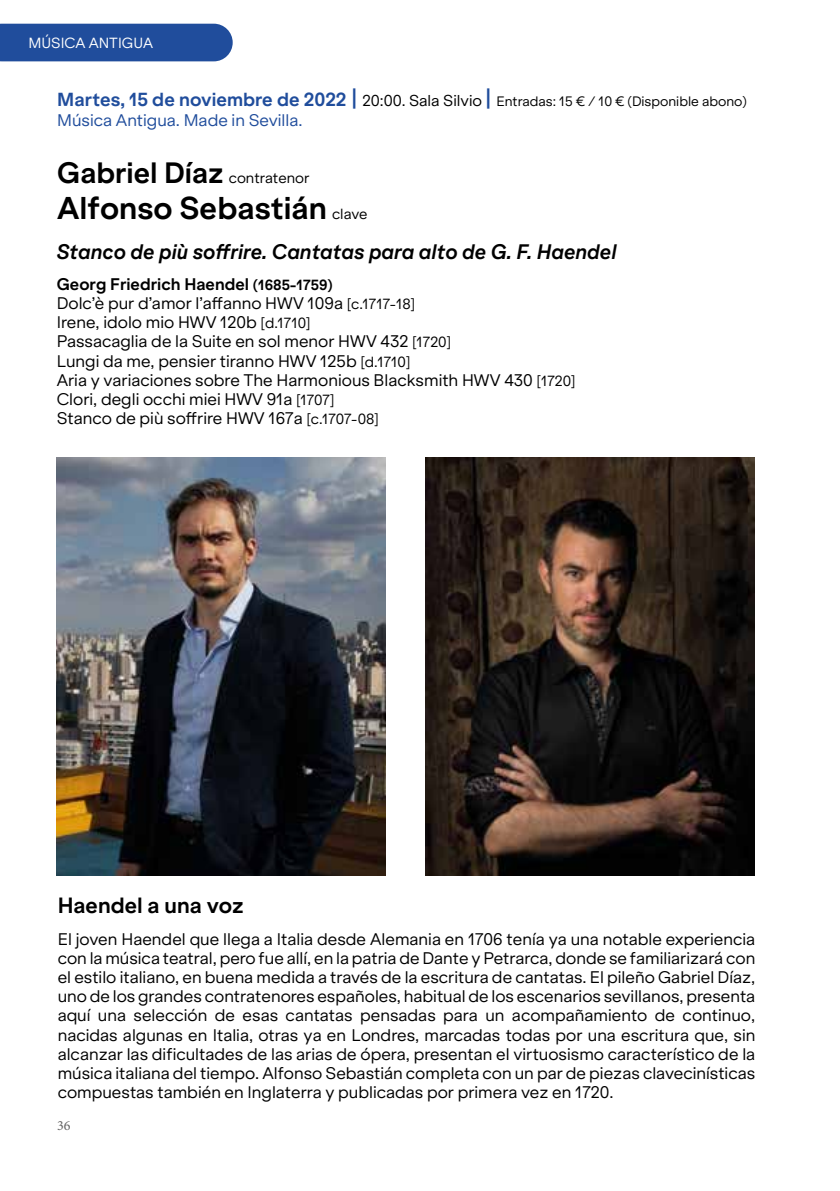
<style>
.page{position:relative;width:840px;height:1191px;background:#fff}
.page>*{position:absolute;margin:0;border:0;box-sizing:border-box;transform-origin:0 0}
.t1{font:700 30px "Klarheit Grotesk";color:#000}
.t2{font:700 28px "Klarheit Grotesk";color:#000}
.t3{font:700 21px "Klarheit Grotesk";color:#000}
.t4{font:italic 700 20px "Klarheit Grotesk";color:#000}
.t5{font:16px/19.2px "Klarheit Grotesk";color:#000;text-align:justify}
.t6{font:16px "Klarheit Grotesk";color:#204d9c}
.t7{font:14px "Klarheit Grotesk";color:#fff}
.t8{font:14px "Minion Pro";color:#646363}
.t9{font:13px "Klarheit Grotesk";color:#000}
.s1{font-weight:700;font-size:18px;color:#204d9c}
.s2{font-weight:700;font-size:22px;color:#204d9c}
.s3{font-size:15px}
.s4{font-weight:400;font-size:14px}
.s5{font-weight:700}
.s6{font-weight:700;font-size:14px}
.s7{font-size:14px}
</style>
<div class="page">
<div style="left:0;top:24px;width:232px;height:37px;background:#204d9c"></div>
<img style="left:425px;top:457px;width:328px;height:419px">
<img style="left:57px;top:457px;width:329px;height:419px">
<p class="t7" style="left:28px;top:31px;width:126px">MÚSICA ANTIGUA</p>
<p class="t9" style="left:57px;top:91px;width:691px"><span class="s1">Martes, 15 de noviembre de 2022</span> <span class="s2">|</span> <span class="s3">20:00. Sala Silvio</span> <span class="s2">|</span> Entradas: 15 € / 10 € (Disponible abono)</p>
<p class="t6" style="left:57px;top:106px;width:247px">Música Antigua. Made in Sevilla.</p>
<h2 class="t2" style="left:57px;top:150px;width:254px">Gabriel Díaz <span class="s4">contratenor</span></h2>
<h1 class="t1" style="left:57px;top:183px;width:311px">Alfonso Sebastián <span class="s4">clave</span></h1>
<p class="t4" style="left:57px;top:234px;width:561px">Stanco de più soffrire. Cantatas para alto de G. F. Haendel</p>
<p class="t5" style="left:57px;top:273px;width:520px;text-align:left"><span class="s5">Georg Friedrich Haendel</span> <span class="s6">(1685-1759)<br></span>Dolc’è pur d’amor l’affanno HWV 109a <span class="s7">[c.1717-18]<br></span>Irene, idolo mio HWV 120b <span class="s7">[d.1710]<br></span>Passacaglia de la Suite en sol menor HWV 432 <span class="s7">[1720]<br></span>Lungi da me, pensier tiranno HWV 125b <span class="s7">[d.1710]<br></span>Aria y variaciones sobre The Harmonious Blacksmith HWV 430 <span class="s7">[1720] </span>Clori, degli occhi miei HWV 91a <span class="s7">[1707]<br></span>Stanco de più soffrire HWV 167a <span class="s7">[c.1707-08]</span></p>
<h3 class="t3" style="left:58px;top:888px;width:187px">Haendel a una voz</h3>
<p class="t5" style="left:58px;top:927px;width:698px">El joven Haendel que llega a Italia desde Alemania en 1706 tenía ya una notable experiencia con la música teatral, pero fue allí, en la patria de Dante y Petrarca, donde se familiarizará con el estilo italiano, en buena medida a través de la escritura de cantatas. El pileño Gabriel Díaz, uno de los grandes contratenores españoles, habitual de los escenarios sevillanos, presenta aquí una selección de esas cantatas pensadas para un acompañamiento de continuo, nacidas algunas en Italia, otras ya en Londres, marcadas todas por una escritura que, sin alcanzar las dificultades de las arias de ópera, presentan el virtuosismo característico de la música italiana del tiempo. Alfonso Sebastián completa con un par de piezas clavecinísticas compuestas también en Inglaterra y publicadas por primera vez en 1720.</p>
<p class="t8" style="left:57px;top:1116px;width:15px">36</p>
</div>
